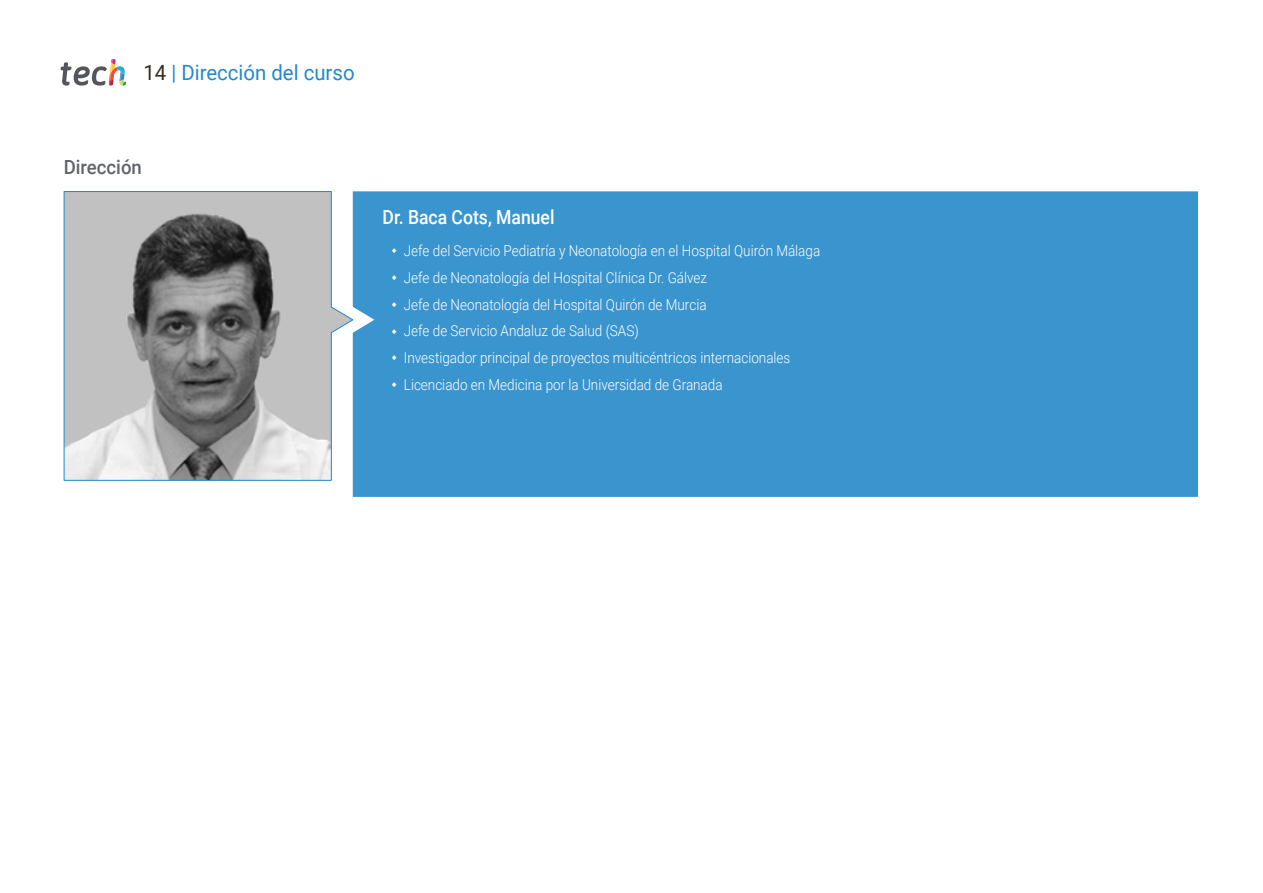
<style>
.page{position:relative;width:1263px;height:893px;background:#fff}
.page>*{position:absolute;margin:0;border:0;box-sizing:border-box;transform-origin:0 0}
.t1{font:21px "Roboto";color:#2488c9}
.t2{font:500 19.5px "Roboto";color:#fff;scale:.9 1}
.t3{font:500 19.5px "Roboto";color:#61646a;scale:.95 1}
.t4{font:300 15px/26.7px "Roboto";color:#fff;scale:.9 1}
.s1{color:#312e20}
</style>
<div class="page">
<svg style="left:61px;top:59px;width:65px;height:27px"></svg>
<div style="left:353px;top:191px;width:845px;height:306px;background:#3a94ce"></div>
<svg style="left:64px;top:191px;width:290px;height:290px"></svg>
<svg style="left:392px;top:248px;width:4px;height:5px"></svg>
<svg style="left:392px;top:275px;width:4px;height:5px"></svg>
<svg style="left:392px;top:302px;width:4px;height:5px"></svg>
<svg style="left:392px;top:329px;width:4px;height:5px"></svg>
<svg style="left:392px;top:355px;width:4px;height:5px"></svg>
<svg style="left:392px;top:382px;width:4px;height:5px"></svg>
<h1 class="t1" style="left:144px;top:57px;width:213px"><span class="s1">14</span> | Dirección del curso</h1>
<h2 class="t3" style="left:64px;top:153px;width:84px">Dirección</h2>
<h2 class="t2" style="left:383px;top:204px;width:192px">Dr. Baca Cots, Manuel</h2>
<p class="t4" style="left:404px;top:237px;width:464px">Jefe del Servicio Pediatría y Neonatología en el Hospital Quirón Málaga Jefe de Neonatología del Hospital Clínica Dr. Gálvez<br>Jefe de Neonatología del Hospital Quirón de Murcia<br>Jefe de Servicio Andaluz de Salud (SAS)<br>Investigador principal de proyectos multicéntricos internacionales Licenciado en Medicina por la Universidad de Granada</p>
</div>
